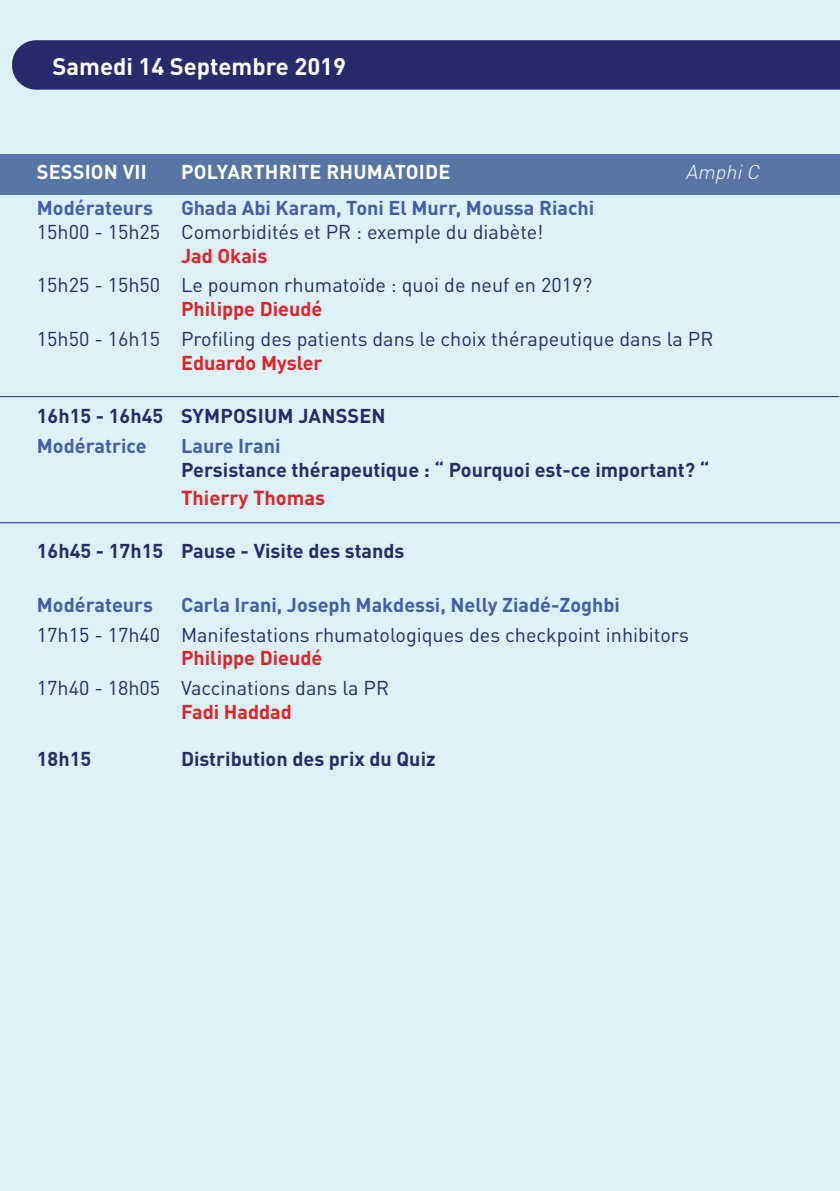
<style>
.page{position:relative;width:840px;height:1191px;background:#fff}
.page>*{position:absolute;margin:0;border:0;box-sizing:border-box;transform-origin:0 0}
.t1{font:700 23.8px "DIN Pro";color:#fff}
.t2{font:700 20px "DIN Pro";color:#e32327}
.t3{font:19.8px "DIN Pro";color:#282b6b}
.t4{font:700 19.8px "DIN Pro";color:#282b6b}
.t5{font:700 19.8px "DIN Pro";color:#455eab}
.t6{font:700 19.8px "DIN Pro";color:#e32327}
.t7{font:700 19.8px "DIN Pro";letter-spacing:.01em;color:#fff}
.t8{font:italic 300 19.8px "DIN Pro";color:#fff}
</style>
<div class="page">
<div style="left:0;top:0;width:839px;height:1191px;background:#dcf1f8"></div>
<div style="left:12px;top:40px;width:827px;height:50px;background:#282b6b"></div>
<div style="left:0;top:154px;width:839px;height:40px;background:#5776a5"></div>
<hr style="left:0;top:396px;width:839px;height:1px;background:#282b6b">
<hr style="left:0;top:522px;width:839px;height:1px;background:#282b6b">
<p class="t1" style="left:52px;top:50px;width:295px">Samedi 14 Septembre 2019</p>
<p class="t7" style="left:37px;top:159px;width:111px">SESSION VII</p>
<p class="t7" style="left:181px;top:159px;width:270px">POLYARTHRITE RHUMATOIDE</p>
<p class="t8" style="left:685px;top:159px;width:80px">AmphiC</p>
<p class="t5" style="left:37px;top:194px;width:118px">Modérateurs</p>
<p class="t5" style="left:181px;top:194px;width:414px">Ghada Abi Karam, Toni El Murr, Moussa Riachi</p>
<p class="t3" style="left:37px;top:218px;width:508px">15h00 - 15h25 Comorbidités et PR : exemple du diabète!</p>
<p class="t6" style="left:181px;top:242px;width:88px">Jad Okais</p>
<p class="t3" style="left:37px;top:272px;width:556px">15h25 - 15h50 Le poumon rhumatoïde : quoi de neuf en 2019?</p>
<p class="t6" style="left:181px;top:295px;width:143px">Philippe Dieudé</p>
<p class="t3" style="left:37px;top:325px;width:677px">15h50 - 16h15 Profiling des patients dans le choix thérapeutique dans la PR</p>
<p class="t6" style="left:181px;top:349px;width:143px">Eduardo Mysler</p>
<p class="t4" style="left:37px;top:402px;width:350px">16h15 - 16h45 SYMPOSIUM JANSSEN</p>
<p class="t5" style="left:37px;top:432px;width:111px">Modératrice</p>
<p class="t5" style="left:181px;top:432px;width:101px">Laure Irani</p>
<p class="t4" style="left:181px;top:456px;width:529px">Persistance thérapeutique : “ Pourquoi est-ce important? “</p>
<p class="t2" style="left:181px;top:484px;width:145px">Thierry Thomas</p>
<p class="t4" style="left:37px;top:538px;width:369px">16h45 - 17h15 Pause - Visite des stands</p>
<p class="t5" style="left:37px;top:591px;width:118px">Modérateurs</p>
<p class="t5" style="left:181px;top:591px;width:440px">Carla Irani, Joseph Makdessi, Nelly Ziadé-Zoghbi</p>
<p class="t3" style="left:37px;top:621px;width:653px">17h15 - 17h40 Manifestations rhumatologiques des checkpoint inhibitors</p>
<p class="t6" style="left:181px;top:644px;width:143px">Philippe Dieudé</p>
<p class="t3" style="left:37px;top:674px;width:353px">17h40 - 18h05 Vaccinations dans la PR</p>
<p class="t6" style="left:181px;top:698px;width:112px">Fadi Haddad</p>
<p class="t4" style="left:37px;top:745px;width:56px">18h15</p>
<p class="t4" style="left:181px;top:745px;width:256px">Distribution des prix du Quiz</p>
</div>
